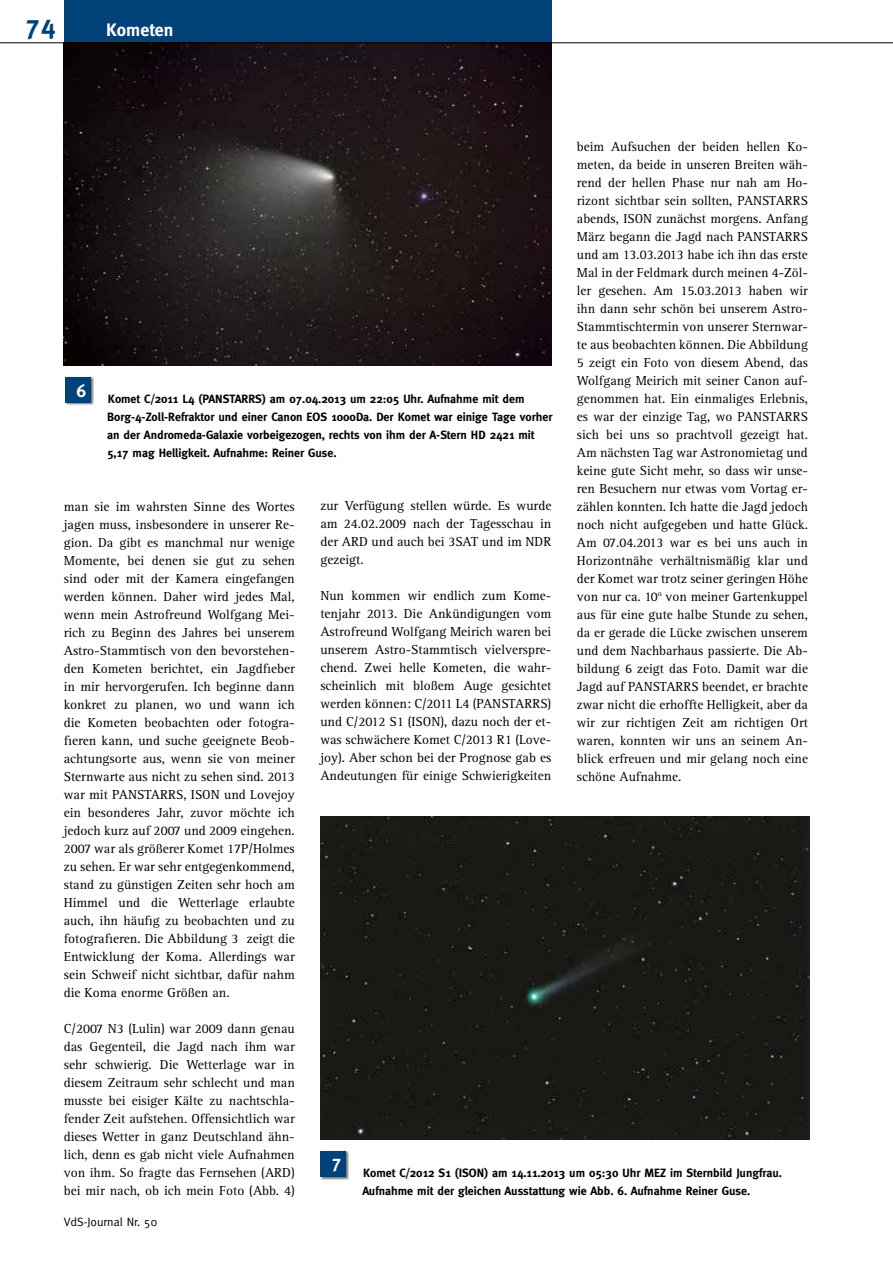
<style>
.page{position:relative;width:893px;height:1263px;background:#fff}
.page>*{position:absolute;margin:0;border:0;box-sizing:border-box;transform-origin:0 0}
.t1{font:700 27px "Meta";color:#004177}
.t2{font:700 18px "Meta";color:#fff}
.t3{font:13.5px/18px "Rotis Serif";color:#000;text-align:justify}
.t4{font:700 12px/18px "Meta";color:#000}
.t5{font:12px "Meta";color:#000}
</style>
<div class="page">
<div style="left:64px;top:0;width:487px;height:43px;background:#004177"></div>
<div style="left:320px;top:817px;width:489px;height:323px;background:#191a15"></div>
<img style="left:64px;top:44px;width:487px;height:321px">
<div style="left:65px;top:376px;width:29px;height:30px;background:#000;opacity:.55"></div>
<div style="left:65px;top:377px;width:26px;height:26px;background:#004177"></div>
<hr style="left:0;top:43px;width:893px;height:1px;background:#000">
<div style="left:320px;top:1150px;width:29px;height:30px;background:#000;opacity:.55"></div>
<div style="left:321px;top:1151px;width:25px;height:26px;background:#004177"></div>
<p class="t1" style="left:25px;top:9px;width:31px">74</p>
<p class="t2" style="left:106px;top:19px;width:69px">Kometen</p>
<p class="t3" style="left:577px;top:137px;width:233px">beim Aufsuchen der beiden hellen Ko&shy;meten, da beide in unseren Breiten wäh&shy;rend der hellen Phase nur nah am Ho&shy;rizont sichtbar sein sollten, PANSTARRS abends, ISON zunächst morgens. Anfang März begann die Jagd nach PANSTARRS und am 13.03.2013 habe ich ihn das erste Mal in der Feldmark durch meinen 4-Zöl&shy;ler gesehen. Am 15.03.2013 haben wir ihn dann sehr schön bei unserem Astro-Stammtischtermin von unserer Sternwar&shy;te aus beobachten können. Die Abbildung 5 zeigt ein Foto von diesem Abend, das Wolfgang Meirich mit seiner Canon auf&shy;genommen hat. Ein einmaliges Erlebnis, es war der einzige Tag, wo PANSTARRS sich bei uns so prachtvoll gezeigt hat.<br>Am nächsten Tag war Astronomietag und keine gute Sicht mehr, so dass wir unse&shy;ren Besuchern nur etwas vom Vortag er&shy;zählen konnten. Ich hatte die Jagd jedoch noch nicht aufgegeben und hatte Glück.<br>Am 07.04.2013 war es bei uns auch in Horizontnähe verhältnismäßig klar und der Komet war trotz seiner geringen Höhe von nur ca. 10<sup>o</sup> von meiner Gartenkuppel aus für eine gute halbe Stunde zu sehen, da er gerade die Lücke zwischen unserem und dem Nachbarhaus passierte. Die Ab&shy;bildung 6 zeigt das Foto. Damit war die Jagd auf PANSTARRS beendet, er brachte zwar nicht die erhoffte Helligkeit, aber da wir zur richtigen Zeit am richtigen Ort waren, konnten wir uns an seinem An&shy;blick erfreuen und mir gelang noch eine schöne Aufnahme.</p>
<p class="t2" style="left:77px;top:380px;width:11px">6</p>
<p class="t4" style="left:107px;top:389px;width:447px">Komet C/2011 L4 (PANSTARRS) am 07.04.2013 um 22:05 Uhr. Aufnahme mit dem Borg-4-Zoll-Refraktor und einer Canon EOS 1000Da. Der Komet war einige Tage vorher an der Andromeda-Galaxie vorbeigezogen, rechts von ihm der A-Stern HD 2421 mit 5,17 mag Helligkeit. Aufnahme: Reiner Guse.</p>
<p class="t3" style="left:320px;top:497px;width:233px">zur Verfügung stellen würde. Es wurde am 24.02.2009 nach der Tagesschau in der ARD und auch bei 3SAT und im NDR gezeigt.</p>
<p class="t3" style="left:320px;top:587px;width:233px">Nun kommen wir endlich zum Kome&shy;tenjahr 2013. Die Ankündigungen vom Astrofreund Wolfgang Meirich waren bei unserem Astro-Stammtisch vielverspre&shy;chend. Zwei helle Kometen, die wahr&shy;scheinlich mit bloßem Auge gesichtet werden können: C/2011 L4 (PANSTARRS) und C/2012 S1 (ISON), dazu noch der et&shy;was schwächere Komet C/2013 R1 (Love&shy;joy). Aber schon bei der Prognose gab es Andeutungen für einige Schwierigkeiten</p>
<p class="t3" style="left:64px;top:497px;width:233px">man sie im wahrsten Sinne des Wortes jagen muss, insbesondere in unserer Re&shy;gion. Da gibt es manchmal nur wenige Momente, bei denen sie gut zu sehen sind oder mit der Kamera eingefangen werden können. Daher wird jedes Mal, wenn mein Astrofreund Wolfgang Mei&shy;rich zu Beginn des Jahres bei unserem Astro-Stammtisch von den bevorstehen&shy;den Kometen berichtet, ein Jagdfieber in mir hervorgerufen. Ich beginne dann konkret zu planen, wo und wann ich die Kometen beobachten oder fotogra&shy;fieren kann, und suche geeignete Beob&shy;achtungsorte aus, wenn sie von meiner Sternwarte aus nicht zu sehen sind. 2013 war mit PANSTARRS, ISON und Lovejoy ein besonderes Jahr, zuvor möchte ich jedoch kurz auf 2007 und 2009 eingehen.<br>2007 war als größerer Komet 17P/Holmes zu sehen. Er war sehr entgegenkommend, stand zu günstigen Zeiten sehr hoch am Himmel und die Wetterlage erlaubte auch, ihn häufig zu beobachten und zu fotografieren. Die Abbildung 3 zeigt die Entwicklung der Koma. Allerdings war sein Schweif nicht sichtbar, dafür nahm die Koma enorme Größen an.</p>
<p class="t3" style="left:64px;top:1019px;width:233px">C/2007 N3 (Lulin) war 2009 dann genau das Gegenteil, die Jagd nach ihm war sehr schwierig. Die Wetterlage war in diesem Zeitraum sehr schlecht und man musste bei eisiger Kälte zu nachtschla&shy;fender Zeit aufstehen. Offensichtlich war dieses Wetter in ganz Deutschland ähn&shy;lich, denn es gab nicht viele Aufnahmen von ihm. So fragte das Fernsehen (ARD) bei mir nach, ob ich mein Foto (Abb. 4)</p>
<p class="t2" style="left:332px;top:1151px;width:11px">7</p>
<p class="t4" style="left:362px;top:1163px;width:421px">Komet C/2012 S1 (ISON) am 14.11.2013 um 05:30 Uhr MEZ im Sternbild Jungfrau.<br>Aufnahme mit der gleichen Ausstattung wie Abb. 6. Aufnahme Reiner Guse.</p>
<p class="t5" style="left:64px;top:1214px;width:95px">VdS-Journal Nr. 50</p>
</div>
